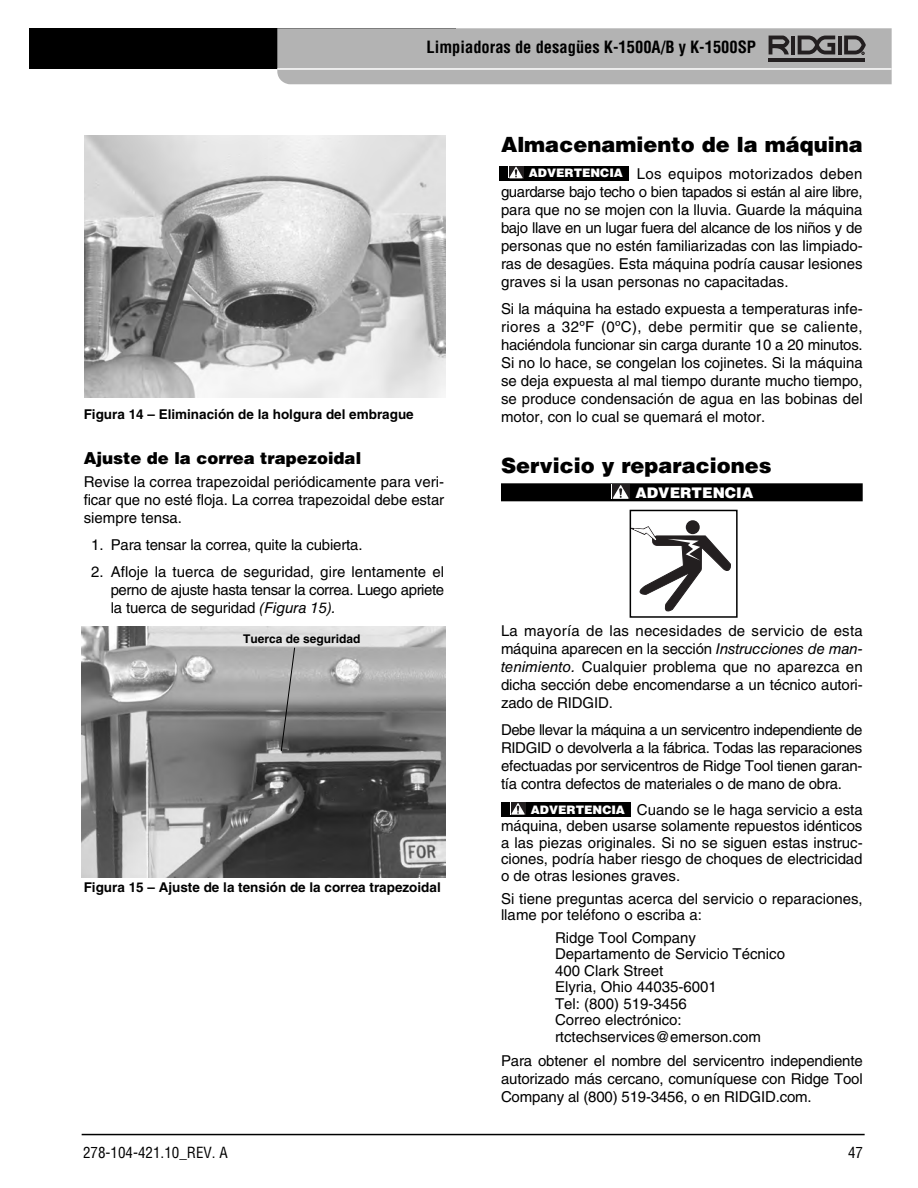
<style>
.page{position:relative;width:918px;height:1188px;background:#fff}
.page>*{position:absolute;margin:0;border:0;box-sizing:border-box;transform-origin:0 0}
.t1{font:900 21px "Helvetica LT Std";color:#000}
.t2{font:700 condensed 16.5px "Helvetica LT Std";color:#000}
.t3{font:900 16.5px "Helvetica LT Std";color:#000}
.t4{font:15px/18px "Helvetica LT Std";color:#000;text-align:justify}
.t5{font:condensed 15px "Helvetica LT Std";color:#000}
.t6{font:900 14.7px "Helvetica LT Std";color:#fff}
.t7{font:700 13.5px "Helvetica LT Std";color:#000}
.t8{font:700 12px "Helvetica LT Std";color:#000}
.t9{font:900 11.7px "Helvetica LT Std";color:#fff}
.s1{font-style:italic}
</style>
<div class="page">
<hr style="left:82px;top:1134px;width:783px;height:1px;background:#000">
<div style="left:29px;top:28px;width:426px;height:41px;background:#000"></div>
<svg style="left:277px;top:28px;width:615px;height:56px;background:#afafaf"></svg>
<img style="left:84px;top:135px;width:362px;height:263px">
<img style="left:82px;top:626px;width:364px;height:252px">
<svg style="left:280px;top:647px;width:15px;height:105px;background:#848484"></svg>
<div style="left:501px;top:483px;width:362px;height:18px;background:#000"></div>
<div style="left:612px;top:484px;width:17px;height:15px;background:#231f20"></div>
<svg style="left:613px;top:485px;width:16px;height:14px"></svg>
<svg style="left:633px;top:520px;width:98px;height:91px"></svg>
<div style="left:630px;top:510px;width:108px;height:108px;border:2px solid #000"></div>
<div style="left:500px;top:166px;width:129px;height:15px;background:#000"></div>
<div style="left:509px;top:166px;width:14px;height:12px;background:#231f20"></div>
<svg style="left:509px;top:167px;width:14px;height:11px"></svg>
<div style="left:502px;top:802px;width:129px;height:15px;background:#000"></div>
<div style="left:511px;top:802px;width:14px;height:12px;background:#231f20"></div>
<svg style="left:511px;top:803px;width:14px;height:11px"></svg>
<p class="t2" style="left:427px;top:41px;width:331px">Limpiadoras de desagües K-1500A/B y K-1500SP</p>
<p class="t7" style="left:84px;top:409px;width:332px">Figura 14 – Eliminación de la holgura del embrague</p>
<p class="t3" style="left:84px;top:452px;width:279px">Ajuste de la correa trapezoidal</p>
<p class="t4" style="left:84px;top:474px;width:362px">Revise la correa trapezoidal periódicamente para veri&shy;ficar que no esté floja. La correa trapezoidal debe estar siempre tensa.</p>
<p class="t4" style="left:91px;top:537px;width:273px">1. Para tensar la correa, quite la cubierta.</p>
<p class="t4" style="left:111px;top:564px;width:335px;text-indent:-20px">2. Afloje la tuerca de seguridad, gire lentamente el perno de ajuste hasta tensar la correa. Luego apriete la tuerca de seguridad <span class="s1">(Figura 15).</span></p>
<p class="t8" style="left:243px;top:635px;width:119px">Tuerca de seguridad</p>
<p class="t7" style="left:84px;top:882px;width:359px">Figura 15 – Ajuste de la tensión de la correa trapezoidal</p>
<h1 class="t1" style="left:501px;top:136px;width:363px">Almacenamiento de la máquina</h1>
<p class="t4" style="left:501px;top:166px;width:363px;text-indent:136px">Los equipos motorizados deben guardarse bajo techo o bien tapados si están al aire libre, para que no se mojen con la lluvia. Guarde la máquina bajo llave en un lugar fuera del alcance de los niños y de personas que no estén familiarizadas con las limpiado&shy;ras de desagües. Esta máquina podría causar lesiones graves si la usan personas no capacitadas.</p>
<p class="t4" style="left:501px;top:301px;width:363px">Si la máquina ha estado expuesta a temperaturas infe&shy;riores a 32ºF (0ºC), debe permitir que se caliente, haciéndola funcionar sin carga durante 10 a 20 minutos.<br>Si no lo hace, se congelan los cojinetes. Si la máquina se deja expuesta al mal tiempo durante mucho tiempo, se produce condensación de agua en las bobinas del motor, con lo cual se quemará el motor.</p>
<h1 class="t1" style="left:501px;top:457px;width:272px">Servicio y reparaciones</h1>
<p class="t6" style="left:636px;top:487px;width:119px">ADVERTENCIA</p>
<p class="t9" style="left:529px;top:169px;width:96px">ADVERTENCIA</p>
<p class="t4" style="left:501px;top:624px;width:363px">La mayoría de las necesidades de servicio de esta máquina aparecen en la sección <span class="s1">Instrucciones de man&shy;tenimiento.</span> Cualquier problema que no aparezca en dicha sección debe encomendarse a un técnico autori&shy;zado de RIDGID.</p>
<p class="t4" style="left:501px;top:723px;width:363px">Debe llevar la máquina a un servicentro independiente de RIDGID o devolverla a la fábrica. Todas las reparaciones efectuadas por servicentros de Ridge Tool tienen garan&shy;tía contra defectos de materiales o de mano de obra.</p>
<p class="t4" style="left:501px;top:803px;width:363px;line-height:16.5px;text-indent:136px">Cuando se le haga servicio a esta máquina, deben usarse solamente repuestos idénticos a las piezas originales. Si no se siguen estas instruc&shy;ciones, podría haber riesgo de choques de electricidad o de otras lesiones graves.</p>
<p class="t4" style="left:501px;top:891px;width:363px;line-height:16.5px">Si tiene preguntas acerca del servicio o reparaciones, llame por teléfono o escriba a:</p>
<p class="t4" style="left:555px;top:930px;width:232px;line-height:16.5px;text-align:left">Ridge Tool Company<br>Departamento de Servicio Técnico<br>400 Clark Street<br>Elyria, Ohio 44035-6001<br>Tel: (800) 519-3456<br>Correo electrónico: rtctechservices@emerson.com</p>
<p class="t4" style="left:501px;top:1053px;width:363px">Para obtener el nombre del servicentro independiente autorizado más cercano, comuníquese con Ridge Tool Company al (800) 519-3456, o en RIDGID.com.</p>
<p class="t9" style="left:531px;top:805px;width:96px">ADVERTENCIA</p>
<p class="t5" style="left:83px;top:1147px;width:146px">278-104-421.10_REV. A</p>
<p class="t5" style="left:848px;top:1147px;width:16px">47</p>
</div>
